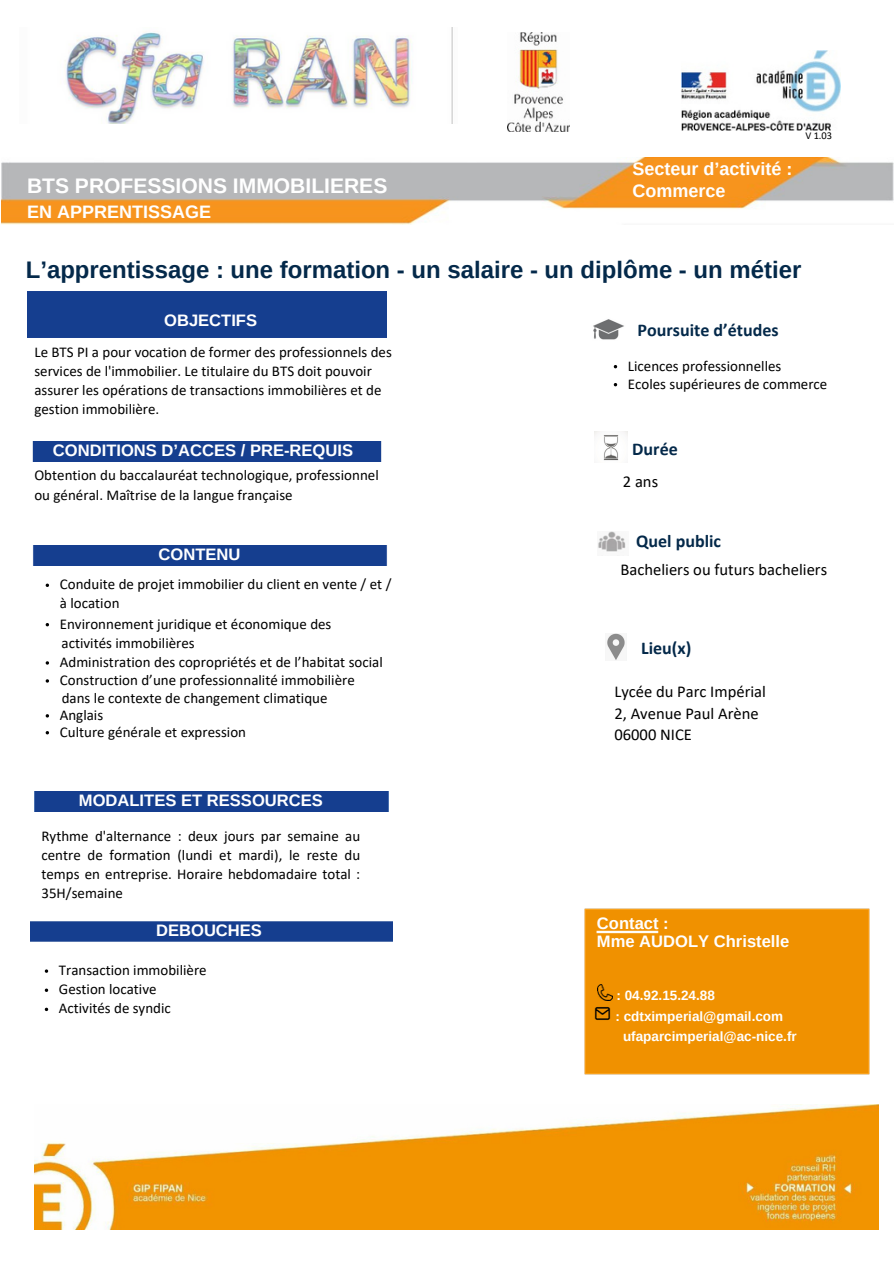
<style>
.page{position:relative;width:894px;height:1264px;background:#fff}
.page>*{position:absolute;margin:0;border:0;box-sizing:border-box;transform-origin:0 0}
.t1{font:700 24px "Arimo";color:#04294a}
.t2{font:700 21px "Arimo";color:#fff}
.t3{font:700 18px/21.3px "Arimo";color:#fff}
.t4{font:700 18px "Calibri";color:#04294a}
.t5{font:700 16.5px/18px "Arimo";color:#fff}
.t6{font:16.5px/21.3px "Calibri";color:#000}
.t7{font:15px/19.2px "Calibri";color:#000}
.t8{font:700 13.5px/20.2px "Arimo";color:#fff}
.t9{font:10.5px "Calibri";color:#000}
</style>
<div class="page">
<img style="left:2px;top:157px;width:891px;height:67px">
<div style="left:27px;top:291px;width:359px;height:46px;background:#153e8f"></div>
<div style="left:33px;top:545px;width:354px;height:20px;background:#153e8f"></div>
<div style="left:32px;top:441px;width:350px;height:21px;background:#153e8f"></div>
<div style="left:30px;top:921px;width:363px;height:20px;background:#153e8f"></div>
<div style="left:34px;top:791px;width:355px;height:20px;background:#153e8f"></div>
<img style="left:507px;top:32px;width:62px;height:99px">
<img style="left:681px;top:51px;width:159px;height:80px">
<img style="left:34px;top:1104px;width:844px;height:124px">
<img style="left:65px;top:27px;width:388px;height:97px">
<div style="left:584px;top:908px;width:286px;height:167px;background:#f09100"></div>
<img style="left:593px;top:1005px;width:18px;height:16px">
<img style="left:597px;top:984px;width:15px;height:16px">
<img style="left:593px;top:319px;width:31px;height:21px">
<img style="left:598px;top:531px;width:28px;height:25px">
<img style="left:594px;top:432px;width:33px;height:29px">
<img style="left:607px;top:633px;width:18px;height:27px">
<svg style="left:45px;top:1007px;width:3px;height:4px"></svg>
<svg style="left:46px;top:583px;width:3px;height:4px"></svg>
<p class="t2" style="left:27px;top:174px;width:362px">BTS PROFESSIONS IMMOBILIERES</p>
<p class="t3" style="left:27px;top:201px;width:185px">EN APPRENTISSAGE</p>
<p class="t3" style="left:632px;top:158px;width:161px">Secteur d’activité :<br>Commerce</p>
<p class="t9" style="left:805px;top:131px;width:28px">V 1.03</p>
<p class="t1" style="left:26px;top:256px;width:776px">L’apprentissage : une formation - un salaire - un diplôme - un métier</p>
<h2 class="t5" style="left:164px;top:311px;width:94px">OBJECTIFS</h2>
<p class="t7" style="left:34px;top:343px;width:359px">Le BTS PI a pour vocation de former des professionnels des services de l'immobilier. Le titulaire du BTS doit pouvoir assurer les opérations de transactions immobilières et de gestion immobilière.</p>
<p class="t5" style="left:53px;top:441px;width:301px">CONDITIONS D’ACCES / PRE-REQUIS</p>
<p class="t7" style="left:34px;top:467px;width:346px">Obtention du baccalauréat technologique, professionnel ou général. Maîtrise de la langue française</p>
<p class="t5" style="left:158px;top:545px;width:83px">CONTENU</p>
<p class="t7" style="left:60px;top:576px;width:333px">Conduite de projet immobilier du client en vente / et / à location</p>
<h3 class="t7" style="left:60px;top:615px;width:273px">Environnement juridique et économique des</h3>
<p class="t7" style="left:62px;top:634px;width:135px">activités immobilières</p>
<p class="t7" style="left:60px;top:653px;width:324px">Administration des copropriétés et de l’habitat social</p>
<h4 class="t7" style="left:60px;top:671px;width:296px">Construction d’une professionnalité immobilière</h4>
<h5 class="t7" style="left:62px;top:689px;width:267px">dans le contexte de changement climatique</h5>
<p class="t7" style="left:60px;top:706px;width:45px">Anglais</p>
<h3 class="t7" style="left:60px;top:723px;width:188px">Culture générale et expression</h3>
<h4 class="t5" style="left:79px;top:791px;width:245px">MODALITES ET RESSOURCES</h4>
<p class="t7" style="left:41px;top:827px;width:320px;text-align:justify">Rythme d'alternance : deux jours par semaine au centre de formation (lundi et mardi), le reste du temps en entreprise. Horaire hebdomadaire total :<br>35H/semaine</p>
<p class="t5" style="left:156px;top:921px;width:107px">DEBOUCHES</p>
<p class="t7" style="left:59px;top:961px;width:149px">Transaction immobilière</p>
<h3 class="t7" style="left:59px;top:980px;width:99px">Gestion locative</h3>
<p class="t7" style="left:59px;top:999px;width:113px">Activités de syndic</p>
<p class="t4" style="left:637px;top:322px;width:142px">Poursuite d’études</p>
<p class="t7" style="left:627px;top:357px;width:155px">Licences professionnelles</p>
<h4 class="t7" style="left:627px;top:375px;width:201px">Ecoles supérieures de commerce</h4>
<p class="t4" style="left:632px;top:441px;width:47px">Durée</p>
<p class="t6" style="left:622px;top:472px;width:37px">2 ans</p>
<p class="t4" style="left:636px;top:533px;width:86px">Quel public</p>
<p class="t6" style="left:620px;top:560px;width:208px">Bacheliers ou futurs bacheliers</p>
<p class="t4" style="left:641px;top:641px;width:52px">Lieu(x)</p>
<p class="t6" style="left:614px;top:682px;width:153px">Lycée du Parc Impérial<br>2, Avenue Paul Arène<br>06000 NICE</p>
<h1 class="t5" style="left:596px;top:914px;width:194px">Contact :<br>Mme AUDOLY Christelle</h1>
<p class="t8" style="left:616px;top:984px;width:100px">: 04.92.15.24.88</p>
<p class="t8" style="left:622px;top:1005px;width:175px;text-indent:-8px">: cdtximperial@gmail.com ufaparcimperial@ac-nice.fr</p>
</div>
